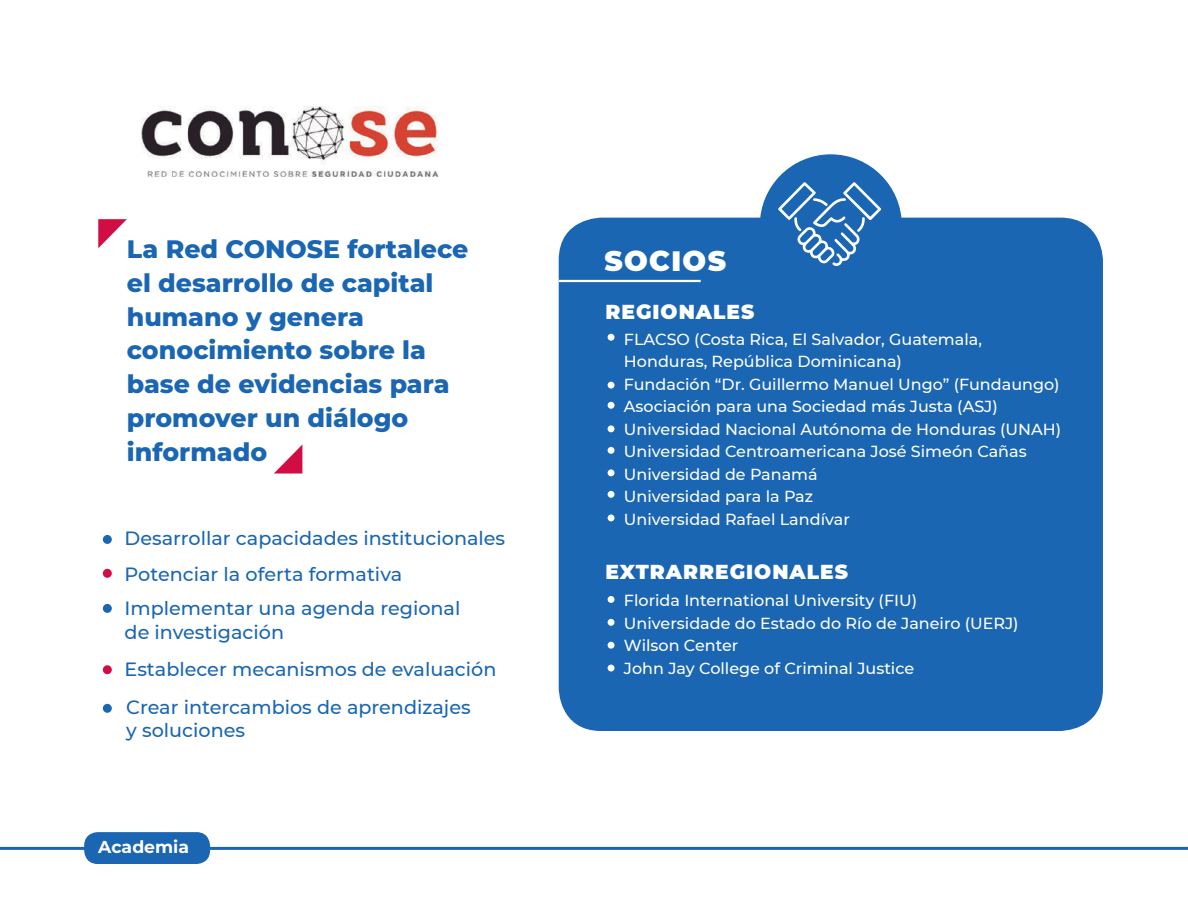
<style>
.page{position:relative;width:1188px;height:918px;background:#fff}
.page>*{position:absolute;margin:0;border:0;box-sizing:border-box;transform-origin:0 0}
.t1{font:900 27.9px "Montserrat";letter-spacing:.05em;color:#fff}
.t2{font:800 25.2px/33.8px "Montserrat";color:#1a66b2}
.t3{font:900 20.1px "Montserrat";letter-spacing:.05em;color:#fff}
.t4{font:500 19.2px/23.1px "Montserrat";color:#1a66b2}
.t5{font:700 17.25px "Montserrat";color:#fff}
.t6{font:500 15.9px/22.5px "Montserrat";color:#fff}
</style>
<div class="page">
<div style="left:559px;top:218px;width:544px;height:513px;background:#1a66b2;border-radius:43px"></div>
<div style="left:760px;top:154px;width:142px;height:142px;background:#1a66b2;border-radius:50%"></div>
<hr style="left:0;top:847px;width:1188px;height:3px;background:#1a66b2">
<div style="left:84px;top:832px;width:126px;height:32px;background:#1a66b2;border-radius:14px"></div>
<svg style="left:274px;top:445px;width:28px;height:29px"></svg>
<svg style="left:98px;top:219px;width:29px;height:29px"></svg>
<div style="left:103px;top:535px;width:9px;height:9px;background:#1a66b2;border-radius:50%"></div>
<div style="left:103px;top:604px;width:9px;height:9px;background:#1a66b2;border-radius:50%"></div>
<div style="left:103px;top:704px;width:9px;height:9px;background:#1a66b2;border-radius:50%"></div>
<div style="left:103px;top:569px;width:9px;height:9px;background:#d20d44;border-radius:50%"></div>
<div style="left:103px;top:665px;width:9px;height:9px;background:#d20d44;border-radius:50%"></div>
<svg style="left:778px;top:182px;width:103px;height:84px"></svg>
<hr style="left:559px;top:280px;width:142px;height:2px;background:#fff">
<div style="left:608px;top:334px;width:7px;height:7px;background:#fff;border-radius:50%"></div>
<div style="left:608px;top:382px;width:7px;height:7px;background:#fff;border-radius:50%"></div>
<div style="left:608px;top:402px;width:7px;height:7px;background:#fff;border-radius:50%"></div>
<div style="left:608px;top:425px;width:7px;height:7px;background:#fff;border-radius:50%"></div>
<div style="left:608px;top:469px;width:7px;height:7px;background:#fff;border-radius:50%"></div>
<div style="left:608px;top:447px;width:7px;height:7px;background:#fff;border-radius:50%"></div>
<div style="left:608px;top:491px;width:7px;height:7px;background:#fff;border-radius:50%"></div>
<div style="left:608px;top:514px;width:7px;height:7px;background:#fff;border-radius:50%"></div>
<div style="left:608px;top:596px;width:7px;height:7px;background:#fff;border-radius:50%"></div>
<div style="left:608px;top:619px;width:7px;height:7px;background:#fff;border-radius:50%"></div>
<div style="left:608px;top:642px;width:7px;height:7px;background:#fff;border-radius:50%"></div>
<div style="left:608px;top:665px;width:7px;height:7px;background:#fff;border-radius:50%"></div>
<img style="left:142px;top:107px;width:296px;height:70px">
<h2 class="t2" style="left:127px;top:231px;width:343px">La Red CONOSE fortalece el desarrollo de capital humano y genera conocimiento sobre la base de evidencias para promover un diálogo informado</h2>
<p class="t4" style="left:125px;top:526px;width:382px">Desarrollar capacidades institucionales</p>
<h1 class="t1" style="left:604px;top:240px;width:123px">SOCIOS</h1>
<p class="t3" style="left:605px;top:296px;width:150px">REGIONALES</p>
<p class="t6" style="left:624px;top:327px;width:439px">FLACSO (Costa Rica, El Salvador, Guatemala, Honduras, República Dominicana)<br>Fundación “Dr. Guillermo Manuel Ungo” (Fundaungo)<br>Asociación para una Sociedad más Justa (ASJ)<br>Universidad Nacional Autónoma de Honduras (UNAH)<br>Universidad Centroamericana José Simeón Cañas Universidad de Panamá<br>Universidad para la Paz<br>Universidad Rafael Landívar</p>
<p class="t4" style="left:125px;top:562px;width:279px">Potenciar la oferta formativa</p>
<p class="t3" style="left:605px;top:557px;width:244px">EXTRARREGIONALES</p>
<p class="t4" style="left:125px;top:596px;width:337px">Implementar una agenda regional de investigación</p>
<p class="t4" style="left:125px;top:650px;width:373px;line-height:38px">Establecer mecanismos de evaluación<br>Crear intercambios de aprendizajes</p>
<p class="t4" style="left:126px;top:718px;width:120px">y soluciones</p>
<p class="t6" style="left:624px;top:589px;width:396px">Florida International University (FIU)<br>Universidade do Estado do Río de Janeiro (UERJ)<br>Wilson Center<br>John Jay College of Criminal Justice</p>
<p class="t5" style="left:98px;top:835px;width:92px">Academia</p>
</div>
